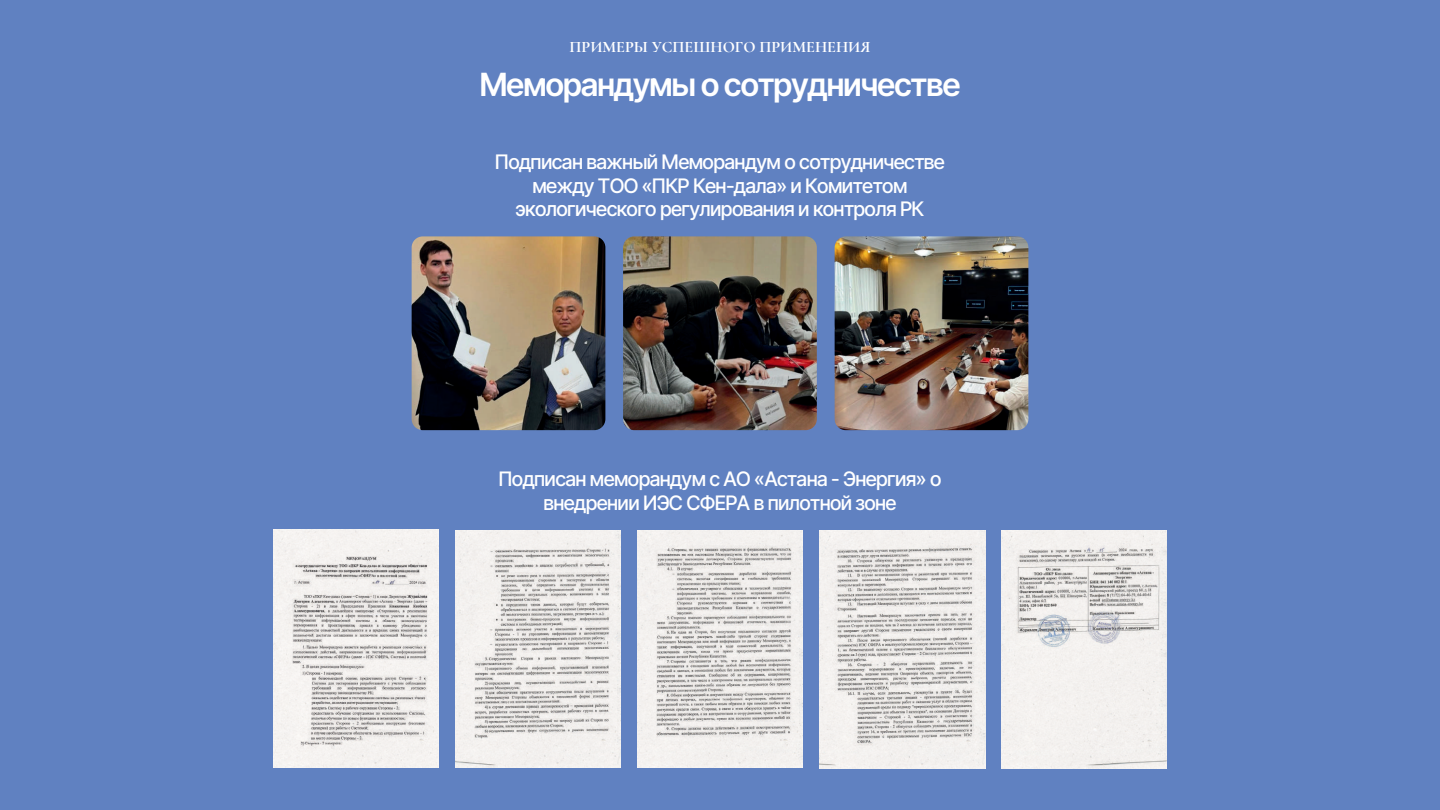
<style>
.page{position:relative;width:1440px;height:810px;background:#6081c1}
.page>*{position:absolute;margin:0;border:0;box-sizing:border-box;transform-origin:0 0}
.t1{font:600 32px "Inter";letter-spacing:-.065em;color:#fff}
.t2{font:500 20px/23.8px "Inter";letter-spacing:-.065em;color:#fff;text-align:center}
.t3{font:500 19.9px/23.7px "Inter";letter-spacing:-.065em;color:#fff;text-align:center}
.t4{font:700 16px "Cormorant Garamond";color:#fff}
</style>
<div class="page">
<img style="left:412px;top:236px;width:193px;height:194px;border-radius:11px">
<img style="left:623px;top:236px;width:194px;height:194px;border-radius:11px">
<img style="left:835px;top:236px;width:193px;height:194px;border-radius:11px">
<img style="left:273px;top:530px;width:165px;height:238px">
<img style="left:455px;top:530px;width:165px;height:238px">
<img style="left:638px;top:530px;width:164px;height:238px">
<img style="left:820px;top:530px;width:165px;height:238px">
<img style="left:1001px;top:530px;width:166px;height:238px">
<p class="t4" style="left:570px;top:37px;width:302px">ПРИМЕРЫ УСПЕШНОГО ПРИМЕНЕНИЯ</p>
<h1 class="t1" style="left:479px;top:61px;width:483px">Меморандумы о сотрудничестве</h1>
<p class="t2" style="left:495px;top:149px;width:452px">Подписан важный Меморандум о сотрудничестве между ТОО «ПКР Кен-дала» и Комитетом экологического регулирования и контроля РК</p>
<p class="t3" style="left:498px;top:467px;width:445px">Подписан меморандум с АО «Астана - Энергия» о внедрении ИЭС СФЕРА в пилотной зоне</p>
</div>
